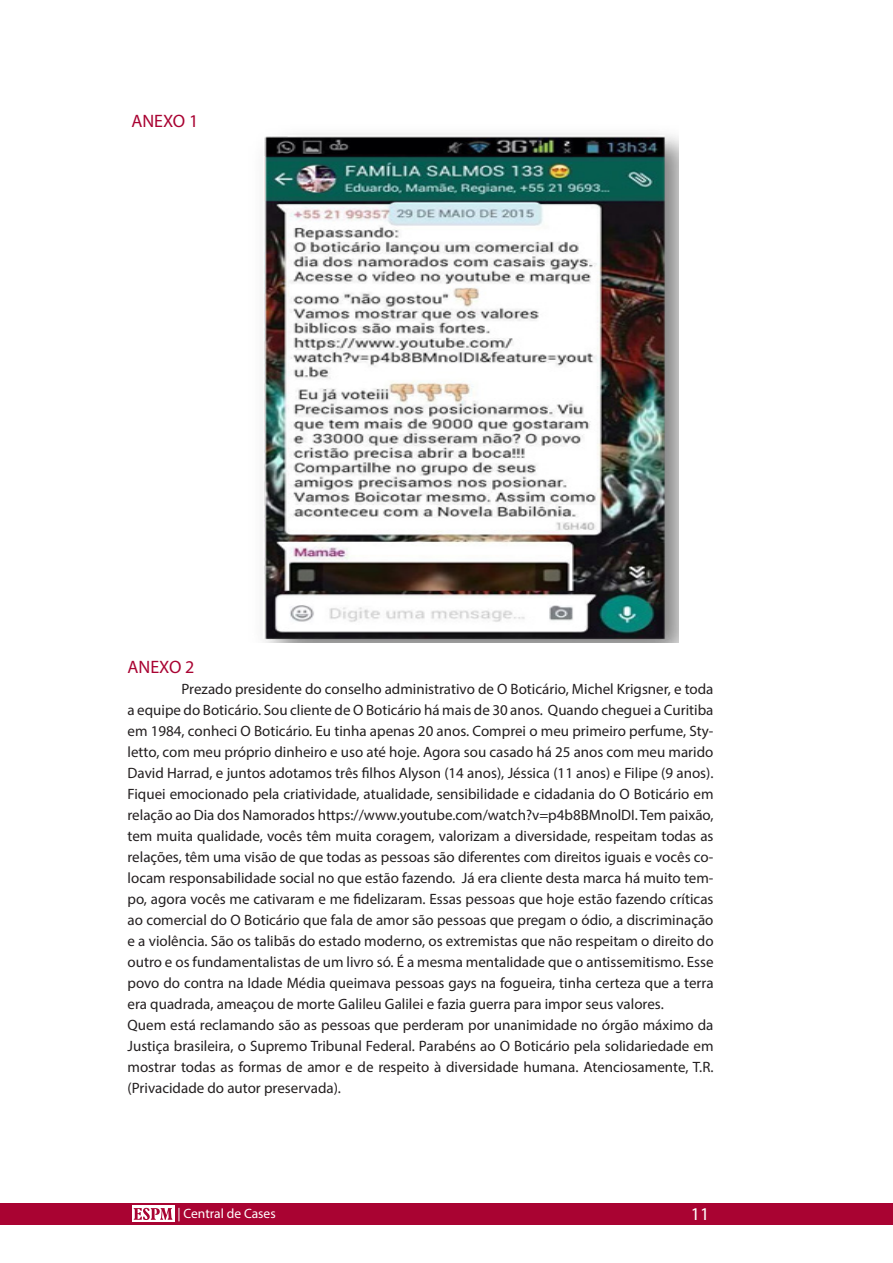
<style>
.page{position:relative;width:893px;height:1263px;background:#fff}
.page>*{position:absolute;margin:0;border:0;box-sizing:border-box;transform-origin:0 0}
.corpotexto{font:18px "Myriad Pro";color:#a90332}
.t1{font:18px "Myriad Pro";color:#fff}
.corpotexto-2{font:15px/21px "Myriad Pro";color:#231f20;text-align:justify}
.t2{font:13.5px "Myriad Pro";color:#fff}
</style>
<div class="page">
<div style="left:0;top:1203px;width:893px;height:22px;background:#a90332"></div>
<div style="left:132px;top:1206px;width:42px;height:16px;background:#fff"></div>
<svg style="left:134px;top:1208px;width:38px;height:12px"></svg>
<img style="left:264px;top:133px;width:415px;height:509px">
<p class="corpotexto" style="left:131px;top:110px;width:68px">ANEXO 1</p>
<p class="corpotexto" style="left:128px;top:656px;width:68px">ANEXO 2</p>
<p class="corpotexto-2" style="left:128px;top:679px;width:587px;text-indent:54px">Prezado presidente do conselho administrativo de O Boticário, Michel Krigsner, e toda a equipe do Boticário. Sou cliente de O Boticário há mais de 30 anos. Quando cheguei a Curitiba em 1984, conheci O Boticário. Eu tinha apenas 20 anos. Comprei o meu primeiro perfume, Sty&shy;letto, com meu próprio dinheiro e uso até hoje. Agora sou casado há 25 anos com meu marido David Harrad, e juntos adotamos três filhos Alyson (14 anos), Jéssica (11 anos) e Filipe (9 anos).<br>Fiquei emocionado pela criatividade, atualidade, sensibilidade e cidadania do O Boticário em relação ao Dia dos Namorados https://www.youtube.com/watch?v=p4b8BMnolDI. Tem paixão, tem muita qualidade, vocês têm muita coragem, valorizam a diversidade, respeitam todas as relações, têm uma visão de que todas as pessoas são diferentes com direitos iguais e vocês co&shy;locam responsabilidade social no que estão fazendo. Já era cliente desta marca há muito tem&shy;po, agora vocês me cativaram e me fidelizaram. Essas pessoas que hoje estão fazendo críticas ao comercial do O Boticário que fala de amor são pessoas que pregam o ódio, a discriminação e a violência. São os talibãs do estado moderno, os extremistas que não respeitam o direito do outro e os fundamentalistas de um livro só. É a mesma mentalidade que o antissemitismo. Esse</p>
<p class="corpotexto-2" style="left:128px;top:973px;width:587px;text-align:left">povo do contra na Idade Média queimava pessoas gays na fogueira, tinha certeza que a terra era quadrada, ameaçou de morte Galileu Galilei e fazia guerra para impor seus valores.<br>Quem está reclamando são as pessoas que perderam por unanimidade no órgão máximo da Justiça brasileira, o Supremo Tribunal Federal. Parabéns ao O Boticário pela solidariedade em mostrar todas as formas de amor e de respeito à diversidade humana. Atenciosamente, T.R. (Privacidade do autor preservada).</p>
<p class="t2" style="left:177px;top:1205px;width:100px">| Central de Cases</p>
<p class="t1" style="left:691px;top:1203px;width:20px">11</p>
</div>
